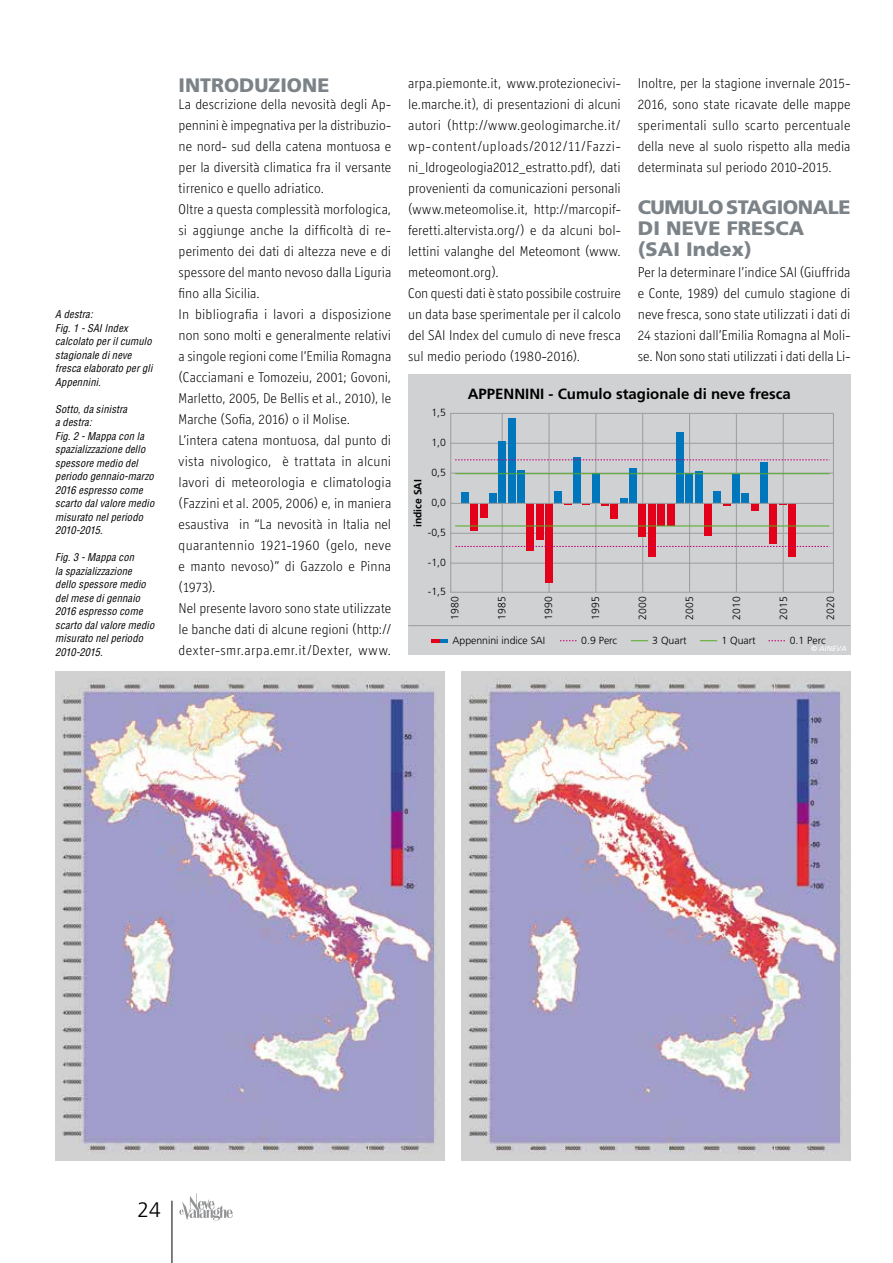
<style>
.page{position:relative;width:893px;height:1263px;background:#fff}
.page>*{position:absolute;margin:0;border:0;box-sizing:border-box;transform-origin:0 0}
.t1{font:300 21px "Frutiger";color:#000}
.t2{font:900 19.5px/21px "Frutiger";color:#7c8388}
.t3{font:700 14.85px "Frutiger";color:#000}
.t4{font:300 14.25px/21px "Officina Display ITC";letter-spacing:.005em;color:#000}
.t5{font:italic condensed 10.5px/13.5px "Helvetica";letter-spacing:.015em;color:#000}
.t6{font:300 10.5px "Frutiger";color:#000}
.t7{font:700 10.5px "Frutiger";color:#000}
.t8{font:300 10.35px "Frutiger";color:#000}
.t9{font:italic 7.35px "Frutiger";color:#fff}
</style>
<div class="page">
<div style="left:408px;top:374px;width:442px;height:281px;background:#d0d1d2"></div>
<hr style="left:451px;top:443px;width:382px;height:1px;background:#9c9e9f">
<hr style="left:451px;top:473px;width:382px;height:1px;background:#9c9e9f">
<hr style="left:451px;top:533px;width:382px;height:1px;background:#9c9e9f">
<hr style="left:451px;top:563px;width:382px;height:1px;background:#9c9e9f">
<hr style="left:502px;top:413px;width:1px;height:179px;background:#9c9e9f">
<hr style="left:548px;top:413px;width:2px;height:179px;background:#9c9e9f">
<hr style="left:595px;top:413px;width:1px;height:179px;background:#9c9e9f">
<hr style="left:642px;top:413px;width:1px;height:179px;background:#9c9e9f">
<hr style="left:689px;top:413px;width:1px;height:179px;background:#9c9e9f">
<hr style="left:736px;top:413px;width:1px;height:179px;background:#9c9e9f">
<hr style="left:783px;top:413px;width:1px;height:179px;background:#9c9e9f">
<div style="left:461px;top:492px;width:7px;height:11px;background:#0076bd"></div>
<div style="left:489px;top:493px;width:7px;height:10px;background:#0076bd"></div>
<div style="left:499px;top:441px;width:7px;height:62px;background:#0076bd"></div>
<div style="left:508px;top:418px;width:7px;height:85px;background:#0076bd"></div>
<div style="left:517px;top:470px;width:8px;height:33px;background:#0076bd"></div>
<div style="left:555px;top:491px;width:7px;height:12px;background:#0076bd"></div>
<div style="left:573px;top:457px;width:8px;height:46px;background:#0076bd"></div>
<div style="left:592px;top:473px;width:7px;height:30px;background:#0076bd"></div>
<svg style="left:620px;top:498px;width:7px;height:5px"></svg>
<div style="left:629px;top:468px;width:8px;height:35px;background:#0076bd"></div>
<div style="left:676px;top:432px;width:7px;height:71px;background:#0076bd"></div>
<div style="left:686px;top:473px;width:7px;height:30px;background:#0076bd"></div>
<div style="left:695px;top:471px;width:7px;height:32px;background:#0076bd"></div>
<div style="left:714px;top:491px;width:7px;height:12px;background:#0076bd"></div>
<div style="left:732px;top:474px;width:8px;height:29px;background:#0076bd"></div>
<div style="left:742px;top:493px;width:7px;height:10px;background:#0076bd"></div>
<div style="left:760px;top:462px;width:8px;height:41px;background:#0076bd"></div>
<div style="left:471px;top:503px;width:7px;height:28px;background:#e2001a"></div>
<div style="left:480px;top:503px;width:7px;height:15px;background:#e2001a"></div>
<div style="left:527px;top:503px;width:7px;height:48px;background:#e2001a"></div>
<div style="left:536px;top:503px;width:7px;height:37px;background:#e2001a"></div>
<div style="left:545px;top:503px;width:8px;height:80px;background:#e2001a"></div>
<svg style="left:601px;top:504px;width:8px;height:2px"></svg>
<div style="left:611px;top:503px;width:7px;height:16px;background:#e2001a"></div>
<div style="left:639px;top:503px;width:7px;height:34px;background:#e2001a"></div>
<div style="left:648px;top:503px;width:7px;height:54px;background:#e2001a"></div>
<div style="left:657px;top:503px;width:8px;height:23px;background:#e2001a"></div>
<div style="left:667px;top:503px;width:7px;height:23px;background:#e2001a"></div>
<div style="left:704px;top:503px;width:7px;height:33px;background:#e2001a"></div>
<div style="left:751px;top:503px;width:7px;height:8px;background:#e2001a"></div>
<div style="left:770px;top:503px;width:7px;height:41px;background:#e2001a"></div>
<div style="left:788px;top:503px;width:8px;height:53px;background:#e2001a"></div>
<hr style="left:451px;top:503px;width:382px;height:1px;background:#9c9e9f">
<div style="left:450px;top:413px;width:384px;height:180px;border:1px solid #9c9e9f"></div>
<svg style="left:431px;top:639px;width:17px;height:3px"></svg>
<svg style="left:560px;top:640px;width:17px;height:1px"></svg>
<svg style="left:631px;top:640px;width:17px;height:1px"></svg>
<svg style="left:700px;top:640px;width:17px;height:1px"></svg>
<svg style="left:768px;top:640px;width:17px;height:1px"></svg>
<hr style="left:408px;top:625px;width:442px;height:1px;background:#9c9e9f">
<svg style="left:455px;top:546px;width:375px;height:1px"></svg>
<svg style="left:455px;top:459px;width:373px;height:1px"></svg>
<hr style="left:455px;top:473px;width:374px;height:1px;background:#57ab27">
<hr style="left:455px;top:525px;width:374px;height:1px;background:#57ab27">
<img style="left:55px;top:671px;width:389px;height:490px">
<img style="left:461px;top:671px;width:389px;height:489px">
<hr style="left:172px;top:1201px;width:1px;height:62px;background:#000">
<svg style="left:179px;top:1193px;width:54px;height:27px"></svg>
<p class="t5" style="left:55px;top:308px;width:99px">A destra:<br>Fig. 1 - SAI Index calcolato per il cumulo stagionale di neve fresca elaborato per gli<br>Appennini.</p>
<p class="t5" style="left:55px;top:402px;width:101px">Sotto, da sinistra<br>a destra:<br>Fig. 2 - Mappa con la spazializzazione dello spessore medio del periodo gennaio-marzo<br>2016 espresso come scarto dal valore medio misurato nel periodo<br>2010-2015.</p>
<p class="t5" style="left:55px;top:551px;width:101px">Fig. 3 - Mappa con<br>la spazializzazione dello spessore medio del mese di gennaio<br>2016 espresso come scarto dal valore medio misurato nel periodo<br>2010-2015.</p>
<h2 class="t2" style="left:179px;top:74px;width:152px">INTRODUZIONE</h2>
<p class="t4" style="left:179px;top:93px;width:214px">La descrizione della nevosità degli Ap&shy;pennini è impegnativa per la distribuzio&shy;ne nord- sud della catena montuosa e per la diversità climatica fra il versante tirrenico e quello adriatico.<br>Oltre a questa complessità morfologica, si aggiunge anche la difficoltà di re&shy;perimento dei dati di altezza neve e di spessore del manto nevoso dalla Liguria fino alla Sicilia.<br>In bibliografia i lavori a disposizione non sono molti e generalmente relativi a singole regioni come l’Emilia Romagna (Cacciamani e Tomozeiu, 2001; Govoni, Marletto, 2005, De Bellis et al., 2010), le Marche (Sofia, 2016) o il Molise.<br>L’intera catena montuosa, dal punto di vista nivologico, è trattata in alcuni lavori di meteorologia e climatologia (Fazzini et al. 2005, 2006) e, in maniera esaustiva in “La nevosità in Italia nel quarantennio 1921-1960 (gelo, neve e manto nevoso)” di Gazzolo e Pinna (1973).<br>Nel presente lavoro sono state utilizzate le banche dati di alcune regioni (http:// dexter-smr.arpa.emr.it/Dexter, www.</p>
<p class="t4" style="left:408px;top:72px;width:214px">arpa.piemonte.it, www.protezionecivi&shy;le.marche.it), di presentazioni di alcuni autori (http://www.geologimarche.it/ wp-content/uploads/2012/11/Fazzi&shy;ni_Idrogeologia2012_estratto.pdf), dati provenienti da comunicazioni personali (www.meteomolise.it, http://marcopif&shy;feretti.altervista.org/) e da alcuni bol&shy;lettini valanghe del Meteomont (www. meteomont.org).<br>Con questi dati è stato possibile costruire un data base sperimentale per il calcolo del SAI Index del cumulo di neve fresca sul medio periodo (1980-2016).</p>
<p class="t4" style="left:638px;top:72px;width:214px;text-align:justify">Inoltre, per la stagione invernale 2015- 2016, sono state ricavate delle mappe sperimentali sullo scarto percentuale della neve al suolo rispetto alla media determinata sul periodo 2010-2015.</p>
<h2 class="t2" style="left:638px;top:196px;width:214px">CUMULO STAGIONALE<br>DI NEVE FRESCA (SAI Index)</h2>
<p class="t4" style="left:638px;top:261px;width:214px;text-align:justify">Per la determinare l’indice SAI (Giuffrida e Conte, 1989) del cumulo stagione di neve fresca, sono state utilizzati i dati di 24 stazioni dall’Emilia Romagna al Moli&shy;se. Non sono stati utilizzati i dati della Li-</p>
<p class="t3" style="left:468px;top:386px;width:325px">APPENNINI - Cumulo stagionale di neve fresca</p>
<p class="t8" style="left:431px;top:407px;width:16px">1,5</p>
<p class="t8" style="left:431px;top:437px;width:16px">1,0</p>
<p class="t8" style="left:431px;top:467px;width:16px">0,5</p>
<p class="t8" style="left:431px;top:496px;width:16px">0,0</p>
<p class="t8" style="left:428px;top:526px;width:20px">-0,5</p>
<p class="t8" style="left:428px;top:556px;width:20px">-1,0</p>
<p class="t8" style="left:428px;top:586px;width:20px">-1,5</p>
<p class="t7" style="left:412px;top:527px;width:49px;rotate:-90deg">indice SAI</p>
<p class="t6" style="left:449px;top:620px;width:25px;rotate:-90deg">1980</p>
<p class="t6" style="left:496px;top:620px;width:25px;rotate:-90deg">1985</p>
<p class="t6" style="left:543px;top:620px;width:25px;rotate:-90deg">1990</p>
<p class="t6" style="left:590px;top:620px;width:25px;rotate:-90deg">1995</p>
<p class="t6" style="left:637px;top:620px;width:25px;rotate:-90deg">2000</p>
<p class="t6" style="left:684px;top:620px;width:25px;rotate:-90deg">2005</p>
<p class="t6" style="left:730px;top:620px;width:25px;rotate:-90deg">2010</p>
<p class="t6" style="left:777px;top:620px;width:25px;rotate:-90deg">2015</p>
<p class="t6" style="left:824px;top:620px;width:25px;rotate:-90deg">2020</p>
<p class="t8" style="left:452px;top:635px;width:94px">Appennini indice SAI</p>
<p class="t8" style="left:581px;top:635px;width:37px">0.9 Perc</p>
<p class="t8" style="left:652px;top:635px;width:36px">3 Quart</p>
<p class="t8" style="left:721px;top:635px;width:36px">1 Quart</p>
<p class="t8" style="left:790px;top:635px;width:37px">0.1 Perc</p>
<p class="t9" style="left:811px;top:644px;width:37px">© AINEVA</p>
<h1 class="t1" style="left:138px;top:1198px;width:25px">24</h1>
</div>
